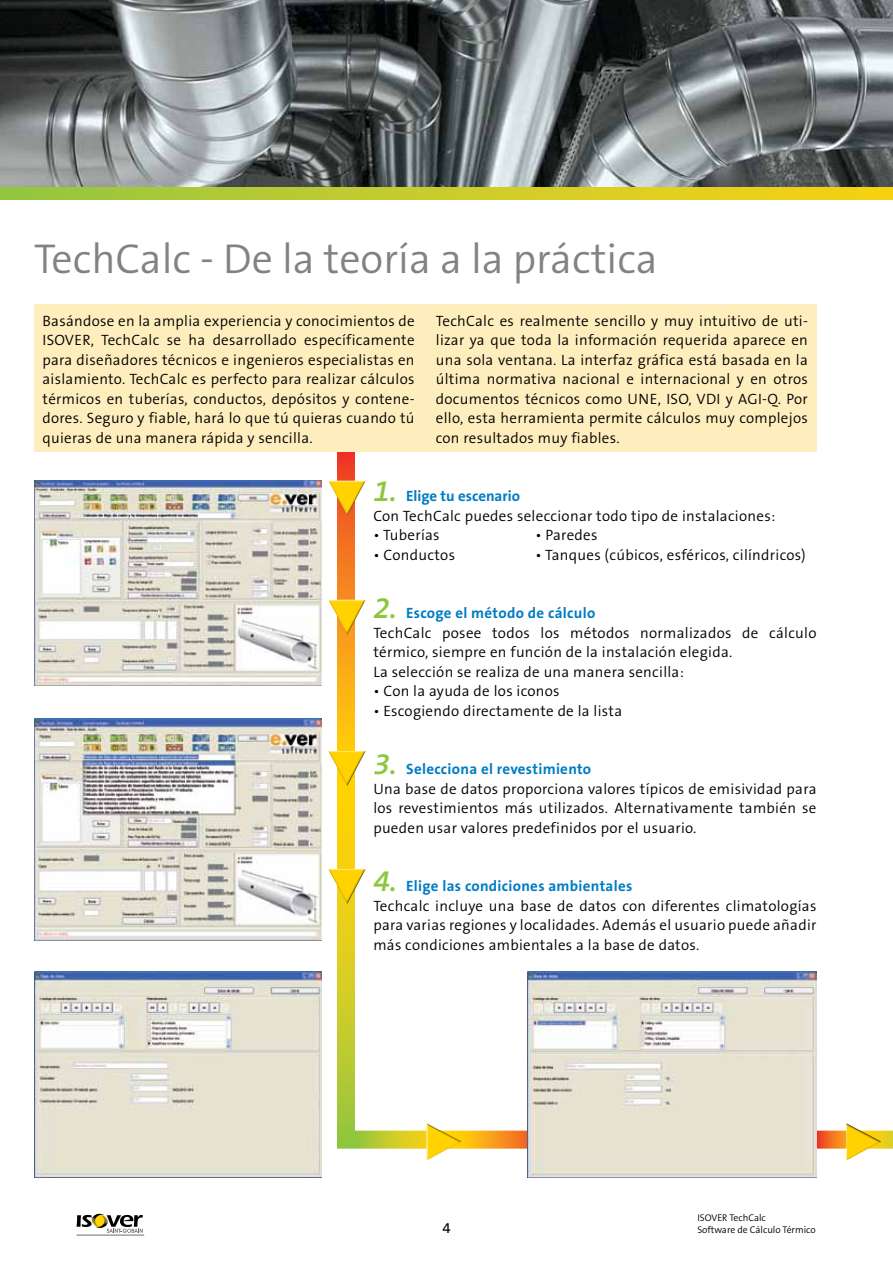
<style>
.page{position:relative;width:893px;height:1263px;background:#fff}
.page>*{position:absolute;margin:0;border:0;box-sizing:border-box;transform-origin:0 0}
.t1{font:300 42px "The Sans B4";color:#808285}
.t2{font:300 15px/19.5px "The Sans B4";letter-spacing:.02em;color:#000;text-align:justify}
.t3{font:700 15px "The Sans B7";letter-spacing:.02em;color:#007cc3}
.t4{font:700 15px "The Sans B7";color:#007cc3}
.t5{font:15px "The Sans B5 Plain";color:#000}
.t6{font:300 9.75px/11.7px "The Sans B4";color:#000}
.s1{font-family:"The Sans B6";font-weight:600;font-style:italic;font-size:30px;color:#8dc63f}
</style>
<div class="page">
<img style="left:0;top:0;width:893px;height:187px">
<svg style="left:0;top:187px;width:893px;height:13px;background:#c8cb2a"></svg>
<svg style="left:355px;top:1130px;width:172px;height:18px;background:#dfb62a"></svg>
<svg style="left:816px;top:1130px;width:77px;height:18px"></svg>
<svg style="left:337px;top:452px;width:18px;height:696px;background:#e1b31f"></svg>
<div style="left:34px;top:304px;width:782px;height:148px;background:#ffeebd"></div>
<img style="left:34px;top:719px;width:288px;height:221px">
<img style="left:34px;top:972px;width:288px;height:206px">
<img style="left:34px;top:480px;width:288px;height:205px">
<img style="left:527px;top:972px;width:289px;height:205px">
<div style="left:326px;top:868px;width:40px;height:38px;background:#000;opacity:.75"></div>
<div style="left:326px;top:750px;width:40px;height:38px;background:#000;opacity:.75"></div>
<div style="left:326px;top:599px;width:40px;height:37px;background:#000;opacity:.75"></div>
<div style="left:326px;top:480px;width:40px;height:37px;background:#000;opacity:.75"></div>
<div style="left:426px;top:1123px;width:37px;height:40px;background:#000;opacity:.75"></div>
<div style="left:846px;top:1123px;width:37px;height:40px;background:#000;opacity:.75"></div>
<svg style="left:77px;top:1213px;width:66px;height:20px"></svg>
<hr style="left:77px;top:1235px;width:67px;height:1px;background:#6d6e71">
<h1 class="t1" style="left:34px;top:237px;width:625px">TechCalc - De la teoría a la práctica</h1>
<p class="t2" style="left:43px;top:311px;width:374px">Basándose en la amplia experiencia y conocimientos de ISOVER, TechCalc se ha desarrollado específicamente para diseñadores técnicos e ingenieros especialistas en aislamiento. TechCalc es perfecto para realizar cálculos térmicos en tuberías, conductos, depósitos y contene&shy;dores. Seguro y fiable, hará lo que tú quieras cuando tú quieras de una manera rápida y sencilla.</p>
<p class="t2" style="left:436px;top:311px;width:374px">TechCalc es realmente sencillo y muy intuitivo de uti&shy;lizar ya que toda la información requerida aparece en una sola ventana. La interfaz gráfica está basada en la última normativa nacional e internacional y en otros documentos técnicos como UNE, ISO, VDI y AGI-Q. Por ello, esta herramienta permite cálculos muy complejos con resultados muy fiables.</p>
<p class="t4" style="left:373px;top:488px;width:148px"><span class="s1">1.</span> Elige tu escenario</p>
<p class="t2" style="left:373px;top:506px;width:403px">Con TechCalc puedes seleccionar todo tipo de instalaciones:</p>
<p class="t2" style="left:373px;top:526px;width:68px">• Tuberías</p>
<p class="t2" style="left:535px;top:526px;width:64px">• Paredes</p>
<p class="t2" style="left:373px;top:545px;width:83px">• Conductos</p>
<p class="t2" style="left:535px;top:545px;width:272px">• Tanques (cúbicos, esféricos, cilíndricos)</p>
<p class="t3" style="left:373px;top:605px;width:223px"><span class="s1">2.</span> Escoge el método de cálculo</p>
<p class="t2" style="left:373px;top:623px;width:445px;text-align:left">TechCalc posee todos los métodos normalizados de cálculo térmico, siempre en función de la instalación elegida.<br>La selección se realiza de una manera sencilla:</p>
<p class="t2" style="left:373px;top:682px;width:188px">• Con la ayuda de los iconos</p>
<p class="t2" style="left:373px;top:701px;width:250px">• Escogiendo directamente de la lista</p>
<p class="t3" style="left:373px;top:761px;width:219px"><span class="s1">3.</span> Selecciona el revestimiento</p>
<p class="t2" style="left:373px;top:779px;width:445px">Una base de datos proporciona valores típicos de emisividad para los revestimientos más utilizados. Alternativamente también se pueden usar valores predefinidos por el usuario.</p>
<p class="t3" style="left:373px;top:878px;width:260px"><span class="s1">4.</span> Elige las condiciones ambientales</p>
<p class="t2" style="left:373px;top:896px;width:445px">Techcalc incluye una base de datos con diferentes climatologías para varias regiones y localidades. Además el usuario puede añadir más condiciones ambientales a la base de datos.</p>
<p class="t5" style="left:442px;top:1220px;width:10px">4</p>
<p class="t6" style="left:697px;top:1212px;width:120px">ISOVER TechCalc<br>Software de Cálculo Térmico</p>
</div>
